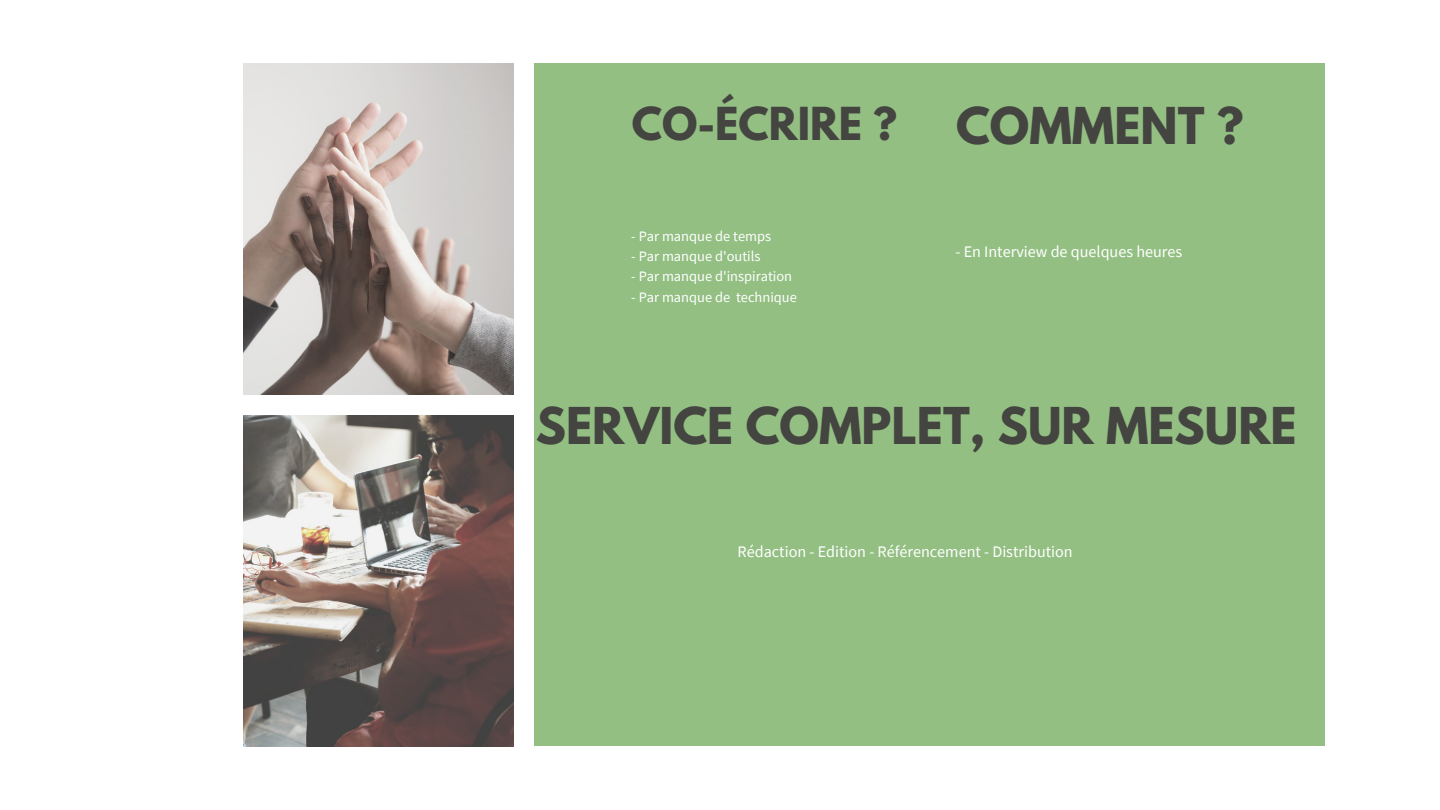
<style>
.page{position:relative;width:1440px;height:810px;background:#fff}
.page>*{position:absolute;margin:0;border:0;box-sizing:border-box;transform-origin:0 0}
.t1{font:700 45px "League Spartan";color:#444440}
.t2{font:700 40.3px "League Spartan";color:#444440}
.t3{font:16.1px "Source Sans Pro";color:#fff}
.t4{font:14.4px "Source Sans Pro";color:#fff}
</style>
<div class="page">
<img style="left:243px;top:63px;width:270px;height:332px">
<img style="left:243px;top:416px;width:270px;height:331px">
<div style="left:534px;top:63px;width:791px;height:683px;background:#93bf83"></div>
<p class="t2" style="left:632px;top:104px;width:267px">CO-ÉCRIRE ?</p>
<p class="t4" style="left:631px;top:227px;width:141px">- Par manque de temps</p>
<p class="t4" style="left:631px;top:247px;width:131px">- Par manque d'outils</p>
<p class="t4" style="left:631px;top:267px;width:162px">- Par manque d'inspiration</p>
<p class="t4" style="left:631px;top:287px;width:167px">- Par manque de technique</p>
<p class="t1" style="left:956px;top:103px;width:289px">COMMENT ?</p>
<p class="t3" style="left:955px;top:242px;width:228px">- En Interview de quelques heures</p>
<p class="t1" style="left:536px;top:403px;width:762px">SERVICE COMPLET, SUR MESURE</p>
<p class="t3" style="left:738px;top:541px;width:337px">Rédaction - Edition - Référencement - Distribution</p>
</div>
